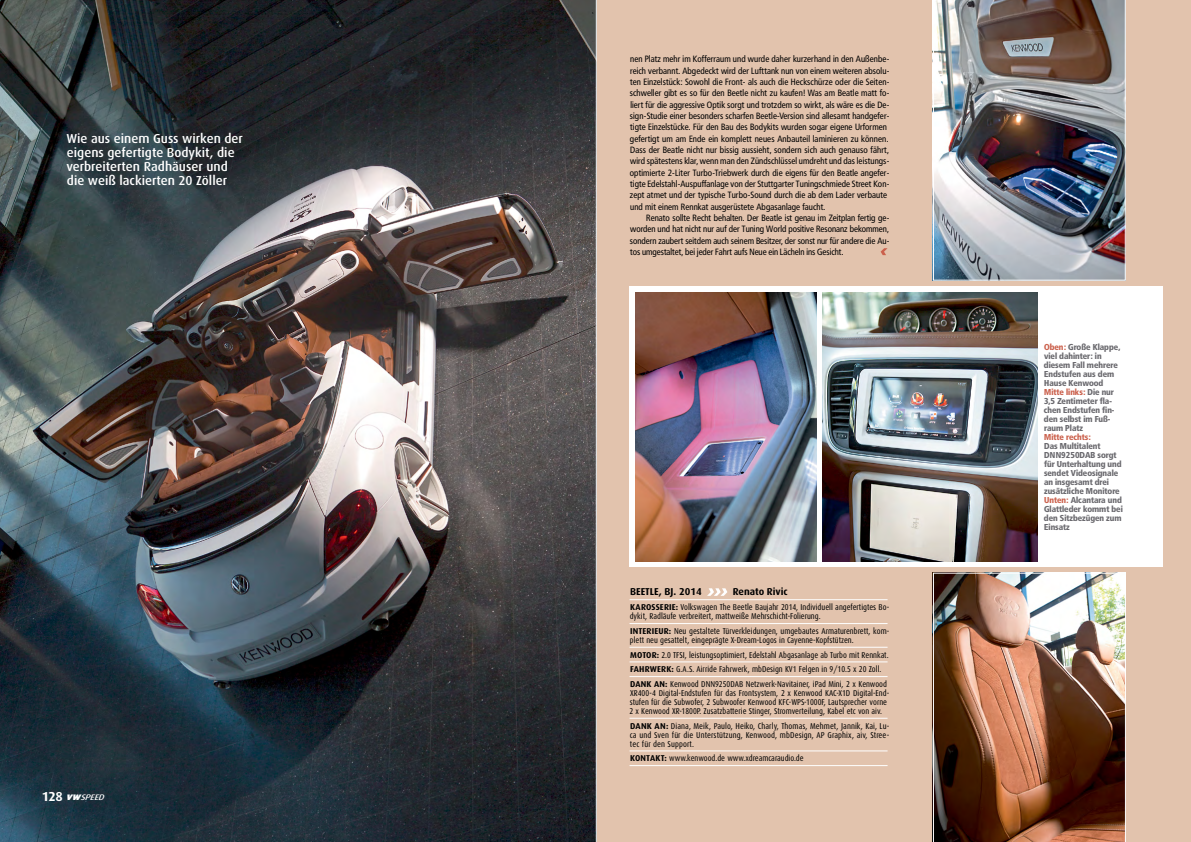
<style>
.page{position:relative;width:1191px;height:842px;background:#e2c3ad}
.page>*{position:absolute;margin:0;border:0;box-sizing:border-box;transform-origin:0 0}
.t1{font:500 13px/14px "Dax";color:#fff}
.t2{font:700 10px "Dax";color:#000}
.t3{font:9px/11.3px "Frutiger Condensed BQ";letter-spacing:.01em;color:#000}
.t4{font:8.5px/9px "Dax Condensed";color:#000}
.t5{font:900 8.5px/9px "Frutiger Condensed BQ";color:#6a696e}
.t6{font:900 8.5px "Frutiger Condensed BQ";color:#cb614d}
.t7{font:italic 500 8px "Dax Wide";color:#fff}
.s1{font-family:"Dax";font-weight:700;font-style:normal;font-size:13px}
.s2{font-weight:900}
.s3{font-family:"Dax";font-weight:700}
.s4{color:#cb614d}
</style>
<div class="page">
<div style="left:629px;top:286px;width:533px;height:281px;background:#fff"></div>
<svg style="left:880px;top:248px;width:7px;height:7px"></svg>
<img style="left:0;top:0;width:597px;height:842px">
<img style="left:635px;top:292px;width:181px;height:269px">
<img style="left:933px;top:573px;width:193px;height:269px">
<img style="left:933px;top:0;width:192px;height:281px">
<img style="left:822px;top:292px;width:215px;height:269px">
<hr style="left:629px;top:599px;width:258px;height:1px;background:#fff">
<hr style="left:629px;top:623px;width:258px;height:1px;background:#fff">
<hr style="left:629px;top:647px;width:258px;height:1px;background:#fff">
<hr style="left:629px;top:662px;width:258px;height:1px;background:#fff">
<hr style="left:629px;top:676px;width:258px;height:1px;background:#fff">
<hr style="left:629px;top:718px;width:258px;height:1px;background:#fff">
<hr style="left:629px;top:751px;width:258px;height:1px;background:#fff">
<hr style="left:629px;top:765px;width:258px;height:1px;background:#fff">
<svg style="left:707px;top:588px;width:20px;height:8px"></svg>
<h1 class="t1" style="left:66px;top:132px;width:178px">Wie aus einem Guss wirken der eigens gefertigte Bodykit, die verbreiterten Radhäuser und die weiß lackierten 20 Zöller</h1>
<p class="t7" style="left:42px;top:792px;width:66px"><span class="s1">1 2 8</span> <span class="s2">VW</span> SPEED</p>
<p class="t3" style="left:630px;top:53px;width:261px">nen Platz mehr im Kofferraum und wurde daher kurzerhand in den Außenbe&shy;reich verbannt. Abgedeckt wird der Lufttank nun von einem weiteren absolu&shy;ten Einzelstück: Sowohl die Front- als auch die Heckschürze oder die Seiten&shy;schweller gibt es so für den Beetle nicht zu kaufen! Was am Beatle matt fo&shy;liert für die aggressive Optik sorgt und trotzdem so wirkt, als wäre es die De&shy;sign-Studie einer besonders scharfen Beetle-Version sind allesamt handgefer&shy;tigte Einzelstücke. Für den Bau des Bodykits wurden sogar eigene Urformen gefertigt um am Ende ein komplett neues Anbauteil laminieren zu können.<br>Dass der Beatle nicht nur bissig aussieht, sondern sich auch genauso fährt, wird spätestens klar, wenn man den Zündschlüssel umdreht und das leistungs&shy;optimierte 2-Liter Turbo-Triebwerk durch die eigens für den Beatle angefer&shy;tigte Edelstahl-Auspuffanlage von der Stuttgarter Tuningschmiede Street Kon&shy;zept atmet und der typische Turbo-Sound durch die ab dem Lader verbaute und mit einem Rennkat ausgerüstete Abgasanlage faucht.</p>
<p class="t3" style="left:630px;top:212px;width:261px;text-align:justify;text-indent:16px">Renato sollte Recht behalten. Der Beatle ist genau im Zeitplan fertig ge&shy;worden und hat nicht nur auf der Tuning World positive Resonanz bekommen, sondern zaubert seitdem auch seinem Besitzer, der sonst nur für andere die Au&shy;tos umgestaltet, bei jeder Fahrt aufs Neue ein Lächeln ins Gesicht.</p>
<p class="t2" style="left:630px;top:586px;width:73px">BEETLE, BJ. 2014</p>
<p class="t2" style="left:733px;top:586px;width:57px">Renato Rivic</p>
<p class="t4" style="left:630px;top:603px;width:261px"><span class="s3">KAROSSERIE:</span> Volkswagen The Beetle Baujahr 2014, Individuell angefertigtes Bo&shy;dykit, Radläufe verbreitert, mattweiße Mehrschicht-Folierung.</p>
<p class="t4" style="left:630px;top:626px;width:261px"><span class="s3">INTERIEUR:</span> Neu gestaltete Türverkleidungen, umgebautes Armaturenbrett, kom&shy;plett neu gesattelt, eingeprägte X-Dream-Logos in Cayenne-Kopfstützen.</p>
<p class="t4" style="left:630px;top:647px;width:260px;line-height:14.7px"><span class="s3">MOTOR:</span> 2.0 TFSI, leistungsoptimiert, Edelstahl Abgasanlage ab Turbo mit Rennkat.<br><span class="s3">FAHRWERK:</span> G.A.S. Airride Fahrwerk, mbDesign KV1 Felgen in 9/10.5 x 20 Zoll.<br><span class="s3">DANK AN:</span> Kenwood DNN9250DAB Netzwerk-Navitainer, iPad Mini, 2 x Kenwood</p>
<p class="t4" style="left:629px;top:688px;width:261px">XR400-4 Digital-Endstufen für das Frontsystem, 2 x Kenwood KAC-X1D Digital-End&shy;stufen für die Subwofer, 2 Subwoofer Kenwood KFC-WPS-1000F, Lautsprecher vorne<br>2 x Kenwood XR-1800P. Zusatzbatterie Stinger, Stromverteilung, Kabel etc von aiv.</p>
<p class="t4" style="left:630px;top:721px;width:261px;text-align:justify"><span class="s3">DANK AN:</span> Diana, Meik, Paulo, Heiko, Charly, Thomas, Mehmet, Jannik, Kai, Lu&shy;ca und Sven für die Unterstützung, Kenwood, mbDesign, AP Graphix, aiv, Stree&shy;tec für den Support.</p>
<p class="t4" style="left:630px;top:754px;width:175px"><span class="s3">KONTAKT:</span> www.kenwood.de www.xdreamcaraudio.de</p>
<p class="t5" style="left:1043px;top:342px;width:78px"><span class="s4">Oben:</span> Große Klappe, viel dahinter: in diesem Fall mehrere<br>Endstufen aus dem<br>Hause Kenwood<br><span class="s4">Mitte links:</span> Die nur<br>3,5 Zentimeter fla&shy;chen Endstufen fin&shy;den selbst im Fuß&shy;raum Platz</p>
<p class="t6" style="left:1044px;top:431px;width:48px">Mitte rechts:</p>
<p class="t5" style="left:1044px;top:441px;width:80px">Das Multitalent<br>DNN9250DAB sorgt für Unterhaltung und sendet Videosignale an insgesamt drei zusätzliche Monitore<br><span class="s4">Unten:</span> Alcantara und<br>Glattleder kommt bei den Sitzbezügen zum<br>Einsatz</p>
</div>
